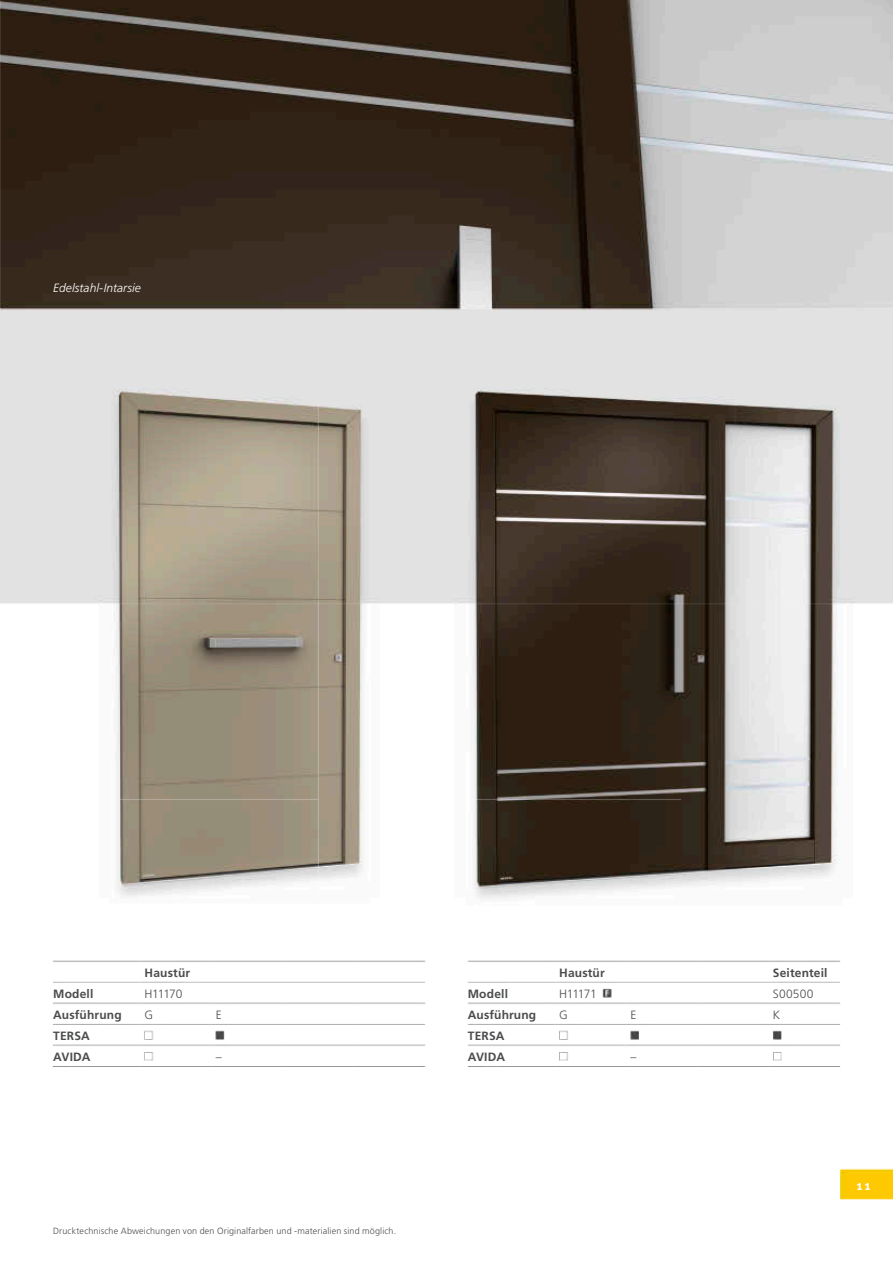
<style>
.page{position:relative;width:893px;height:1263px;background:#fff}
.page>*{position:absolute;margin:0;border:0;box-sizing:border-box;transform-origin:0 0}
.t1{font:700 13.5px "Meta Plus";color:#fff}
.t2{font:700 12px/21px "Frutiger";letter-spacing:.01em;color:#4b4c4d}
.t3{font:300 12px "Frutiger";letter-spacing:-.03em;color:#4b4c4d}
.t4{font:italic 300 12px "Frutiger";letter-spacing:.005em;color:#fff}
.t5{font:300 9px "Frutiger";letter-spacing:.015em;color:#4b4c4d}
</style>
<div class="page">
<img style="left:0;top:0;width:893px;height:1200px">
<p class="t4" style="left:53px;top:281px;width:89px">Edelstahl-Intarsie</p>
<p class="t2" style="left:145px;top:962px;width:47px">Haustür</p>
<p class="t2" style="left:53px;top:983px;width:42px">Modell</p>
<p class="t3" style="left:145px;top:987px;width:39px">H11170</p>
<p class="t2" style="left:53px;top:1004px;width:70px">Ausführung</p>
<p class="t3" style="left:145px;top:1008px;width:10px">G</p>
<p class="t3" style="left:216px;top:1008px;width:7px">E</p>
<p class="t2" style="left:53px;top:1025px;width:39px">TERSA<br>AVIDA</p>
<p class="t3" style="left:216px;top:1050px;width:7px">–</p>
<p class="t5" style="left:53px;top:1225px;width:345px">Drucktechnische Abweichungen von den Originalfarben und -materialien sind möglich.</p>
<p class="t2" style="left:559px;top:962px;width:47px">Haustür</p>
<p class="t2" style="left:773px;top:962px;width:56px">Seitenteil</p>
<p class="t2" style="left:468px;top:983px;width:42px">Modell</p>
<p class="t3" style="left:559px;top:987px;width:39px">H11171</p>
<p class="t3" style="left:773px;top:987px;width:42px">S00500</p>
<p class="t2" style="left:468px;top:1004px;width:70px">Ausführung</p>
<p class="t3" style="left:559px;top:1008px;width:10px">G</p>
<p class="t3" style="left:630px;top:1008px;width:7px">E</p>
<p class="t3" style="left:773px;top:1008px;width:9px">K</p>
<p class="t2" style="left:468px;top:1025px;width:39px">TERSA<br>AVIDA</p>
<p class="t3" style="left:630px;top:1050px;width:7px">–</p>
<p class="t1" style="left:857px;top:1177px;width:15px">11</p>
</div>
